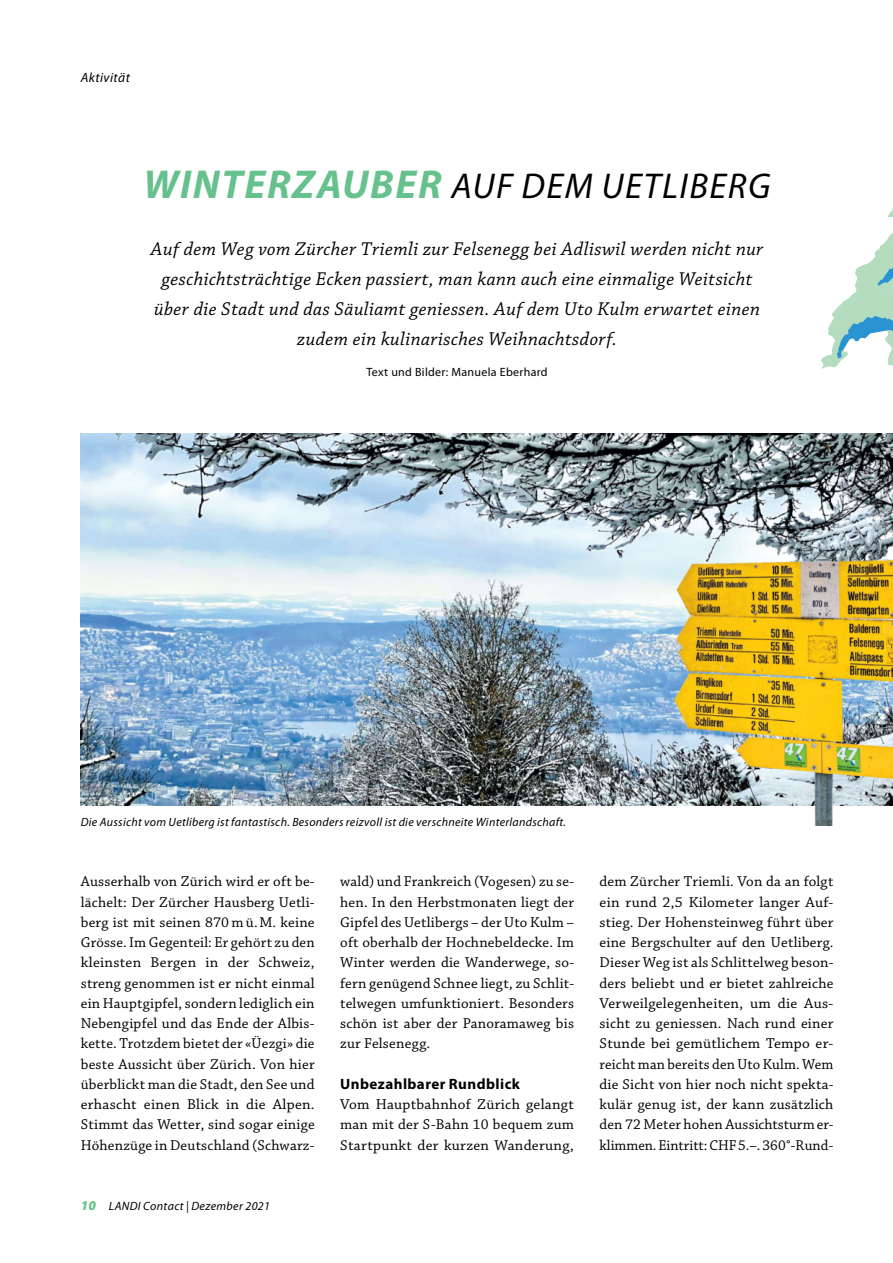
<style>
.page{position:relative;width:893px;height:1263px;background:#fff}
.page>*{position:absolute;margin:0;border:0;box-sizing:border-box;transform-origin:0 0}
.t1{font:italic 36px "Myriad Pro";letter-spacing:.04em;color:#000}
.t2{font:italic 19.5px/30px "Chaparral Pro";letter-spacing:.02em;color:#000;text-align:center}
.t3{font:15px/20.2px "Chaparral Pro";letter-spacing:.015em;color:#000;text-align:justify}
.t4{font:700 15px "Myriad Pro";letter-spacing:.03em;color:#000}
.t5{font:italic 13.5px "Myriad Pro";letter-spacing:.03em;color:#000}
.t6{font:italic 12px "Myriad Pro";letter-spacing:.025em;color:#000}
.t7{font:12px "Myriad Pro";letter-spacing:.025em;color:#000}
.s1{font-weight:700;font-size:40.5px;color:#66c18c}
.s2{font-weight:900;font-size:13.5px;color:#66c18c}
</style>
<div class="page">
<svg style="left:821px;top:208px;width:72px;height:161px"></svg>
<img style="left:81px;top:434px;width:812px;height:371px">
<img style="left:428px;top:522px;width:465px;height:304px">
<p class="t5" style="left:81px;top:71px;width:51px">Aktivität</p>
<h1 class="t1" style="left:144px;top:166px;width:629px"><span class="s1">WINTERZAUBER</span> AUF DEM UETLIBERG</h1>
<p class="t2" style="left:151px;top:234px;width:614px">Auf dem Weg vom Zürcher Triemli zur Felsenegg bei Adliswil werden nicht nur geschichtsträchtige Ecken passiert, man kann auch eine einmalige Weitsicht über die Stadt und das Säuliamt geniessen. Auf dem Uto Kulm erwartet einen zudem ein kulinarisches Weihnachtsdorf.</p>
<p class="t7" style="left:366px;top:365px;width:183px">Text und Bilder: Manuela Eberhard</p>
<p class="t6" style="left:81px;top:815px;width:487px">Die Aussicht vom Uetliberg ist fantastisch. Besonders reizvoll ist die verschneite Winterlandschaft.</p>
<p class="t3" style="left:81px;top:872px;width:235px">Ausserhalb von Zürich wird er oft be&shy;lächelt: Der Zürcher Hausberg Uetli&shy;berg ist mit seinen 870 m ü.M. keine Grösse. Im Gegenteil: Er gehört zu den kleinsten Bergen in der Schweiz, streng genommen ist er nicht einmal ein Hauptgipfel, sondern lediglich ein Nebengipfel und das Ende der Albis&shy;kette. Trotzdem bietet der «Üezgi» die beste Aussicht über Zürich. Von hier überblickt man die Stadt, den See und erhascht einen Blick in die Alpen.<br>Stimmt das Wetter, sind sogar einige Höhenzüge in Deutschland (Schwarz-</p>
<p class="t3" style="left:340px;top:872px;width:235px">wald) und Frankreich (Vogesen) zu se&shy;hen. In den Herbstmonaten liegt der Gipfel des Uetlibergs – der Uto Kulm – oft oberhalb der Hochnebeldecke. Im Winter werden die Wanderwege, so&shy;fern genügend Schnee liegt, zu Schlit&shy;telwegen umfunktioniert. Besonders schön ist aber der Panoramaweg bis zur Felsenegg.</p>
<p class="t4" style="left:340px;top:1075px;width:181px">Unbezahlbarer Rundblick</p>
<p class="t3" style="left:340px;top:1095px;width:235px">Vom Hauptbahnhof Zürich gelangt man mit der S-Bahn 10 bequem zum Startpunkt der kurzen Wanderung,</p>
<p class="t6" style="left:81px;top:1200px;width:191px"><span class="s2">10</span> LANDI Contact | Dezember 2021</p>
<p class="t3" style="left:600px;top:872px;width:235px">dem Zürcher Triemli. Von da an folgt ein rund 2,5 Kilometer langer Auf&shy;stieg. Der Hohensteinweg führt über eine Bergschulter auf den Uetliberg.<br>Dieser Weg ist als Schlittelweg beson&shy;ders beliebt und er bietet zahlreiche Verweilgelegenheiten, um die Aus&shy;sicht zu geniessen. Nach rund einer Stunde bei gemütlichem Tempo er&shy;reicht man bereits den Uto Kulm. Wem die Sicht von hier noch nicht spekta&shy;kulär genug ist, der kann zusätzlich den 72 Meter hohen Aussichtsturm er&shy;klimmen. Eintritt: CHF 5.–. 360°-Rund-</p>
</div>
